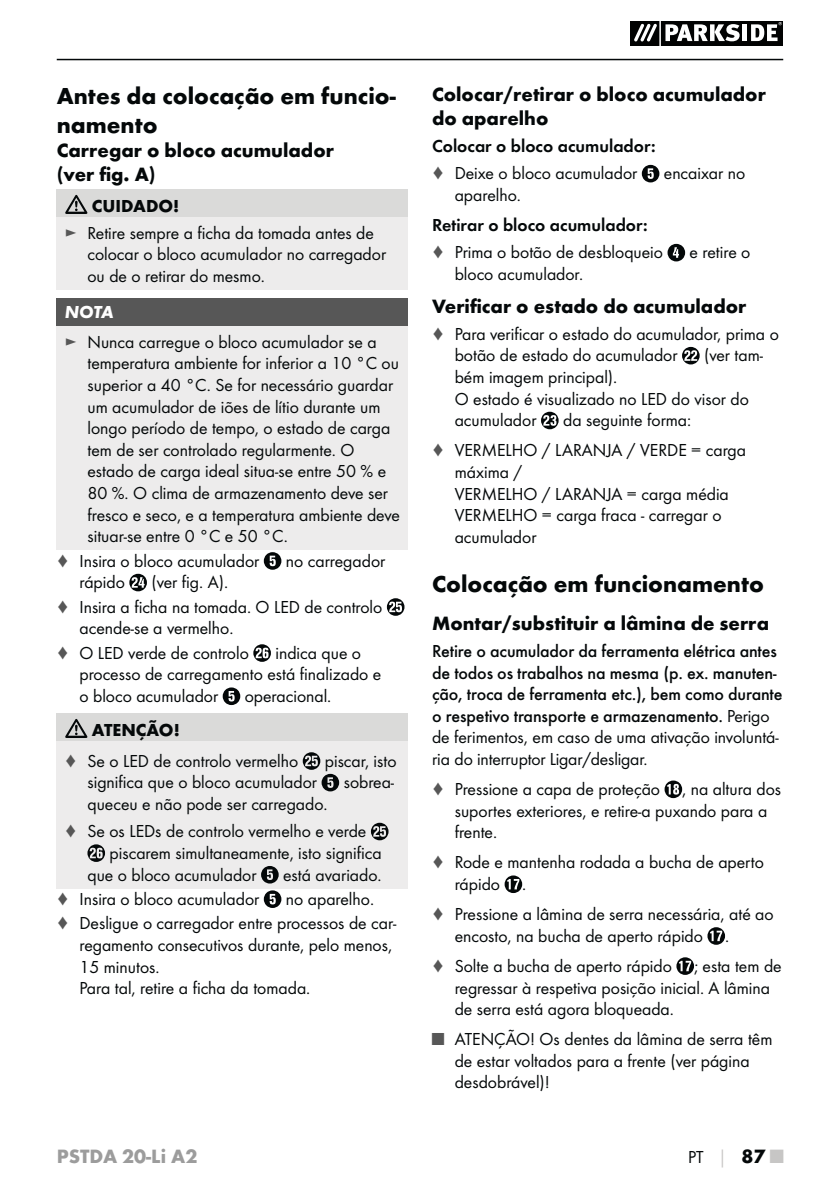
<style>
.page{position:relative;width:840px;height:1191px;background:#fff}
.page>*{position:absolute;margin:0;border:0;box-sizing:border-box;transform-origin:0 0}
.t1{font:700 24px/28.8px "Futura";color:#040809}
.t2{font:700 20px/24px "Futura";color:#040809}
.t3{font:700 20px "Futura";color:#9c9c9c}
.t4{font:18px/21.6px "Futura Boo";color:#040809}
.t5{font:500 18px/21.6px "Futura";letter-spacing:-.01em;color:#040809}
.t6{font:18px "Futura Dem";color:#040809}
.t7{font:700 18px "Futura";color:#040809}
.t8{font:italic 700 18px "Futura";color:#fff}
.s1{color:#575757}
.s2{font-family:"Futura Boo";font-weight:400}
.s3{font-family:"Futura";font-weight:700;color:#c7c6c5}
.s4{font-family:"Futura";font-weight:700;font-size:20px}
.s5{font-family:"Futura";font-weight:700;font-size:20px;color:#c7c6c5}
</style>
<div class="page">
<hr style="left:57px;top:59px;width:725px;height:1px;background:#040809">
<svg style="left:630px;top:21px;width:152px;height:24px"></svg>
<div style="left:57px;top:189px;width:351px;height:28px;background:#dadad9"></div>
<div style="left:57px;top:217px;width:351px;height:73px;background:#edecec"></div>
<svg style="left:65px;top:195px;width:22px;height:19px"></svg>
<div style="left:57px;top:298px;width:351px;height:28px;background:#575757"></div>
<div style="left:57px;top:326px;width:351px;height:224px;background:#edecec"></div>
<svg style="left:264px;top:552px;width:17px;height:18px"></svg>
<svg style="left:129px;top:574px;width:18px;height:17px"></svg>
<svg style="left:386px;top:598px;width:18px;height:18px"></svg>
<svg style="left:253px;top:644px;width:18px;height:18px"></svg>
<svg style="left:222px;top:687px;width:18px;height:18px"></svg>
<div style="left:57px;top:713px;width:351px;height:28px;background:#dadad9"></div>
<div style="left:57px;top:741px;width:351px;height:147px;background:#edecec"></div>
<svg style="left:65px;top:719px;width:22px;height:19px"></svg>
<svg style="left:302px;top:752px;width:37px;height:39px"></svg>
<svg style="left:371px;top:822px;width:17px;height:18px"></svg>
<svg style="left:87px;top:844px;width:18px;height:18px"></svg>
<svg style="left:261px;top:866px;width:17px;height:17px"></svg>
<svg style="left:264px;top:890px;width:17px;height:18px"></svg>
<svg style="left:641px;top:165px;width:18px;height:17px"></svg>
<svg style="left:667px;top:244px;width:17px;height:17px"></svg>
<svg style="left:682px;top:347px;width:17px;height:17px"></svg>
<svg style="left:541px;top:412px;width:17px;height:17px"></svg>
<svg style="left:664px;top:780px;width:17px;height:18px"></svg>
<svg style="left:504px;top:875px;width:18px;height:18px"></svg>
<svg style="left:707px;top:927px;width:17px;height:17px"></svg>
<svg style="left:676px;top:957px;width:17px;height:18px"></svg>
<h1 class="t1" style="left:57px;top:84px;width:340px">Antes da colocação em funcio&shy;namento</h1>
<p class="t2" style="left:57px;top:140px;width:278px">Carregar o bloco acumulador (ver fig. A)</p>
<p class="t7" style="left:92px;top:198px;width:89px">CUIDADO!</p>
<p class="t4" style="left:87px;top:223px;width:300px;text-indent:-23px"><span class="s1">►</span> Retire sempre a ficha da tomada antes de colocar o bloco acumulador no carregador ou de o retirar do mesmo.</p>
<p class="t8" style="left:65px;top:306px;width:50px">NOTA</p>
<p class="t4" style="left:87px;top:332px;width:314px;text-indent:-23px"><span class="s1">►</span> Nunca carregue o bloco acumulador se a temperatura ambiente for inferior a 10 °C ou superior a 40 °C. Se for necessário guardar um acumulador de iões de lítio durante um longo período de tempo, o estado de carga tem de ser controlado regularmente. O estado de carga ideal situa-se entre 50 % e 80 %. O clima de armazenamento deve ser fresco e seco, e a temperatura ambiente deve situar-se entre 0 °C e 50 °C.</p>
<p class="t4" style="left:57px;top:551px;width:204px"><span class="s1">♦</span> Insira o bloco acumulador</p>
<p class="t4" style="left:286px;top:551px;width:101px">no carregador</p>
<p class="t4" style="left:79px;top:572px;width:47px">rápido</p>
<p class="t4" style="left:57px;top:571px;width:327px;line-height:24.4px;text-indent:95px">(ver fig. A).<br><span class="s1">♦</span> Insira a ficha na tomada. O LED de controlo</p>
<p class="t4" style="left:57px;top:617px;width:193px;line-height:24.4px;text-align:center">acende-se a vermelho.<br><span class="s1">♦</span> O LED verde de controlo</p>
<p class="t4" style="left:79px;top:643px;width:303px;text-indent:196px">indica que o processo de carregamento está finalizado e o bloco acumulador</p>
<p class="t4" style="left:245px;top:686px;width:88px">operacional.</p>
<p class="t7" style="left:92px;top:722px;width:89px">ATENÇÃO!</p>
<p class="t4" style="left:65px;top:751px;width:235px"><span class="s1">♦</span> Se o LED de controlo vermelho</p>
<p class="t4" style="left:324px;top:751px;width:73px">piscar, isto</p>
<p class="t4" style="left:87px;top:772px;width:231px">significa que o bloco acumulador</p>
<p class="t4" style="left:343px;top:772px;width:52px">sobrea-</p>
<p class="t4" style="left:65px;top:791px;width:303px;line-height:27.2px;text-indent:23px">queceu e não pode ser carregado.<br><span class="s1">♦</span> Se os LEDs de controlo vermelho e verde</p>
<p class="t4" style="left:87px;top:843px;width:295px;text-indent:22px">piscarem simultaneamente, isto significa que o bloco acumulador</p>
<p class="t4" style="left:283px;top:864px;width:100px">está avariado.</p>
<p class="t4" style="left:57px;top:889px;width:204px"><span class="s1">♦</span> Insira o bloco acumulador</p>
<p class="t4" style="left:57px;top:887px;width:341px;line-height:24.4px;text-indent:229px">no aparelho.<br><span class="s1">♦</span> Desligue o carregador entre processos de car-</p>
<p class="t4" style="left:79px;top:935px;width:314px">regamento consecutivos durante, pelo menos,<br>15 minutos.<br>Para tal, retire a ficha da tomada.</p>
<p class="t2" style="left:432px;top:84px;width:335px">Colocar/retirar o bloco acumulador do aparelho</p>
<p class="t6" style="left:432px;top:138px;width:225px">Colocar o bloco acumulador:</p>
<p class="t4" style="left:432px;top:164px;width:207px"><span class="s1">♦</span> Deixe o bloco acumulador</p>
<p class="t4" style="left:663px;top:164px;width:83px">encaixar no</p>
<p class="t4" style="left:454px;top:185px;width:68px">aparelho.</p>
<p class="t6" style="left:432px;top:217px;width:217px">Retirar o bloco acumulador:</p>
<p class="t4" style="left:432px;top:243px;width:232px"><span class="s1">♦</span> Prima o botão de desbloqueio</p>
<p class="t4" style="left:689px;top:243px;width:62px">e retire o</p>
<p class="t4" style="left:454px;top:264px;width:130px">bloco acumulador.</p>
<p class="t2" style="left:432px;top:296px;width:316px">Verificar o estado do acumulador</p>
<p class="t4" style="left:454px;top:324px;width:325px;text-indent:-23px"><span class="s1">♦</span> Para verificar o estado do acumulador, prima o botão de estado do acumulador</p>
<p class="t4" style="left:703px;top:345px;width:60px">(ver tam-</p>
<p class="t4" style="left:454px;top:367px;width:295px">bém imagem principal).<br>O estado é visualizado no LED do visor do acumulador</p>
<p class="t4" style="left:432px;top:406px;width:315px;line-height:30px;text-indent:131px">da seguinte forma:<br><span class="s1">♦</span> VERMELHO / LARANJA / VERDE = carga</p>
<p class="t4" style="left:454px;top:462px;width:275px">máxima /<br>VERMELHO / LARANJA = carga média<br>VERMELHO = carga fraca - carregar o acumulador</p>
<h1 class="t1" style="left:432px;top:571px;width:333px">Colocação em funcionamento</h1>
<p class="t2" style="left:432px;top:613px;width:338px">Montar/substituir a lâmina de serra</p>
<p class="t5" style="left:432px;top:641px;width:352px">Retire o acumulador da ferramenta elétrica antes de todos os trabalhos na mesma (p. ex. manuten&shy;ção, troca de ferramenta etc.), bem como durante o respetivo transporte e armazenamento. <span class="s2">Perigo</span></p>
<p class="t4" style="left:432px;top:727px;width:348px">de ferimentos, em caso de uma ativação involuntá&shy;ria do interruptor Ligar/desligar.</p>
<p class="t4" style="left:454px;top:779px;width:328px;text-indent:-23px"><span class="s1">♦</span> Pressione a capa de proteção , na altura dos suportes exteriores, e retire-a puxando para a frente.</p>
<p class="t4" style="left:454px;top:852px;width:310px;text-indent:-23px"><span class="s1">♦</span> Rode e mantenha rodada a bucha de aperto rápido .</p>
<p class="t4" style="left:454px;top:904px;width:320px;text-indent:-23px"><span class="s1">♦</span> Pressione a lâmina de serra necessária, até ao encosto, na bucha de aperto rápido .</p>
<p class="t4" style="left:454px;top:956px;width:328px;text-indent:-23px"><span class="s1">♦</span> Solte a bucha de aperto rápido ; esta tem de regressar à respetiva posição inicial. A lâmina de serra está agora bloqueada.</p>
<p class="t4" style="left:454px;top:1029px;width:319px;text-indent:-23px"><span class="s1">■</span> ATENÇÃO! Os dentes da lâmina de serra têm de estar voltados para a frente (ver página desdobrável)!</p>
<p class="t3" style="left:57px;top:1148px;width:142px">PSTDA 20-Li A2</p>
<p class="t4" style="left:687px;top:1146px;width:97px">PT <span class="s3">│</span> <span class="s4">87</span> <span class="s5">■</span></p>
</div>
